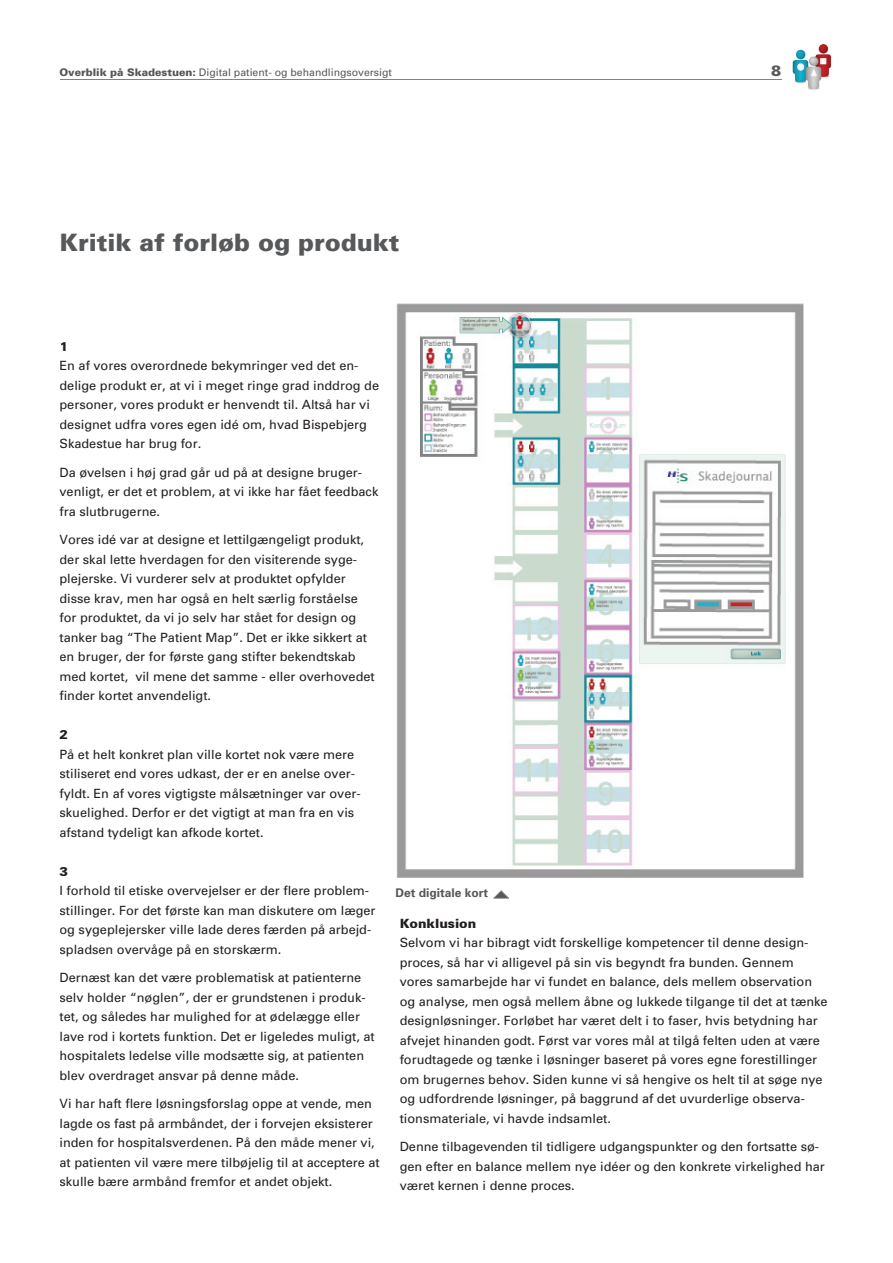
<style>
.page{position:relative;width:893px;height:1263px;background:#fff}
.page>*{position:absolute;margin:0;border:0;box-sizing:border-box;transform-origin:0 0}
.t1{font:900 24px "Univers";color:#57585a}
.t2{font:900 15px "Univers";color:#57585a}
.t3{font:12.75px/19.5px "Univers";color:#231f20}
.t4{font:900 12.75px "Univers";color:#231f20}
.t5{font:700 12px "Univers";color:#57585a}
.t6{font:10.5px "Univers";color:#57585a}
.s1{font-weight:900}
</style>
<div class="page">
<img style="left:792px;top:45px;width:40px;height:45px">
<hr style="left:60px;top:79px;width:722px;height:1px;background:#808285">
<img style="left:396px;top:303px;width:407px;height:575px">
<svg style="left:493px;top:890px;width:16px;height:8px"></svg>
<p class="t6" style="left:60px;top:66px;width:334px"><span class="s1">Overblik på Skadestuen:</span> Digital patient- og behandlingsoversigt</p>
<p class="t2" style="left:771px;top:61px;width:12px">8</p>
<h1 class="t1" style="left:60px;top:228px;width:341px">Kritik af forløb og produkt</h1>
<p class="t4" style="left:60px;top:338px;width:10px">1</p>
<p class="t3" style="left:60px;top:356px;width:321px">En af vores overordnede bekymringer ved det en&shy;delige produkt er, at vi i meget ringe grad inddrog de personer, vores produkt er henvendt til. Altså har vi designet udfra vores egen idé om, hvad Bispebjerg Skadestue har brug for.</p>
<p class="t3" style="left:60px;top:462px;width:320px">Da øvelsen i høj grad går ud på at designe bruger&shy;venligt, er det et problem, at vi ikke har fået feedback fra slutbrugerne.</p>
<p class="t3" style="left:60px;top:530px;width:317px">Vores idé var at designe et lettilgængeligt produkt, der skal lette hverdagen for den visiterende syge&shy;plejerske. Vi vurderer selv at produktet opfylder disse krav, men har også en helt særlig forståelse for produktet, da vi jo selv har stået for design og tanker bag “The Patient Map”. Det er ikke sikkert at en bruger, der for første gang stifter bekendtskab med kortet, vil mene det samme - eller overhovedet finder kortet anvendeligt.</p>
<p class="t4" style="left:60px;top:727px;width:10px">2</p>
<p class="t3" style="left:60px;top:744px;width:303px">På et helt konkret plan ville kortet nok være mere stiliseret end vores udkast, der er en anelse over&shy;fyldt. En af vores vigtigste målsætninger var over&shy;skuelighed. Derfor er det vigtigt at man fra en vis afstand tydeligt kan afkode kortet.</p>
<p class="t4" style="left:60px;top:863px;width:10px">3</p>
<p class="t3" style="left:60px;top:881px;width:317px">I forhold til etiske overvejelser er der flere problem&shy;stillinger. For det første kan man diskutere om læger og sygeplejersker ville lade deres færden på arbejd&shy;spladsen overvåge på en storskærm.</p>
<p class="t3" style="left:60px;top:968px;width:317px">Dernæst kan det være problematisk at patienterne selv holder “nøglen”, der er grundstenen i produk&shy;tet, og således har mulighed for at ødelægge eller lave rod i kortets funktion. Det er ligeledes muligt, at hospitalets ledelse ville modsætte sig, at patienten blev overdraget ansvar på denne måde.</p>
<p class="t3" style="left:60px;top:1094px;width:322px">Vi har haft flere løsningsforslag oppe at vende, men lagde os fast på armbåndet, der i forvejen eksisterer inden for hospitalsverdenen. På den måde mener vi, at patienten vil være mere tilbøjelig til at acceptere at skulle bære armbånd fremfor et andet objekt.</p>
<p class="t5" style="left:395px;top:885px;width:94px">Det digitale kort</p>
<p class="t4" style="left:400px;top:915px;width:78px">Konklusion</p>
<p class="t3" style="left:400px;top:933px;width:429px">Selvom vi har bibragt vidt forskellige kompetencer til denne design&shy;proces, så har vi alligevel på sin vis begyndt fra bunden. Gennem vores samarbejde har vi fundet en balance, dels mellem observation og analyse, men også mellem åbne og lukkede tilgange til det at tænke designløsninger. Forløbet har været delt i to faser, hvis betydning har afvejet hinanden godt. Først var vores mål at tilgå felten uden at være forudtagede og tænke i løsninger baseret på vores egne forestillinger om brugernes behov. Siden kunne vi så hengive os helt til at søge nye og udfordrende løsninger, på baggrund af det uvurderlige observa&shy;tionsmateriale, vi havde indsamlet.</p>
<p class="t3" style="left:400px;top:1137px;width:427px">Denne tilbagevenden til tidligere udgangspunkter og den fortsatte sø&shy;gen efter en balance mellem nye idéer og den konkrete virkelighed har været kernen i denne proces.</p>
</div>
